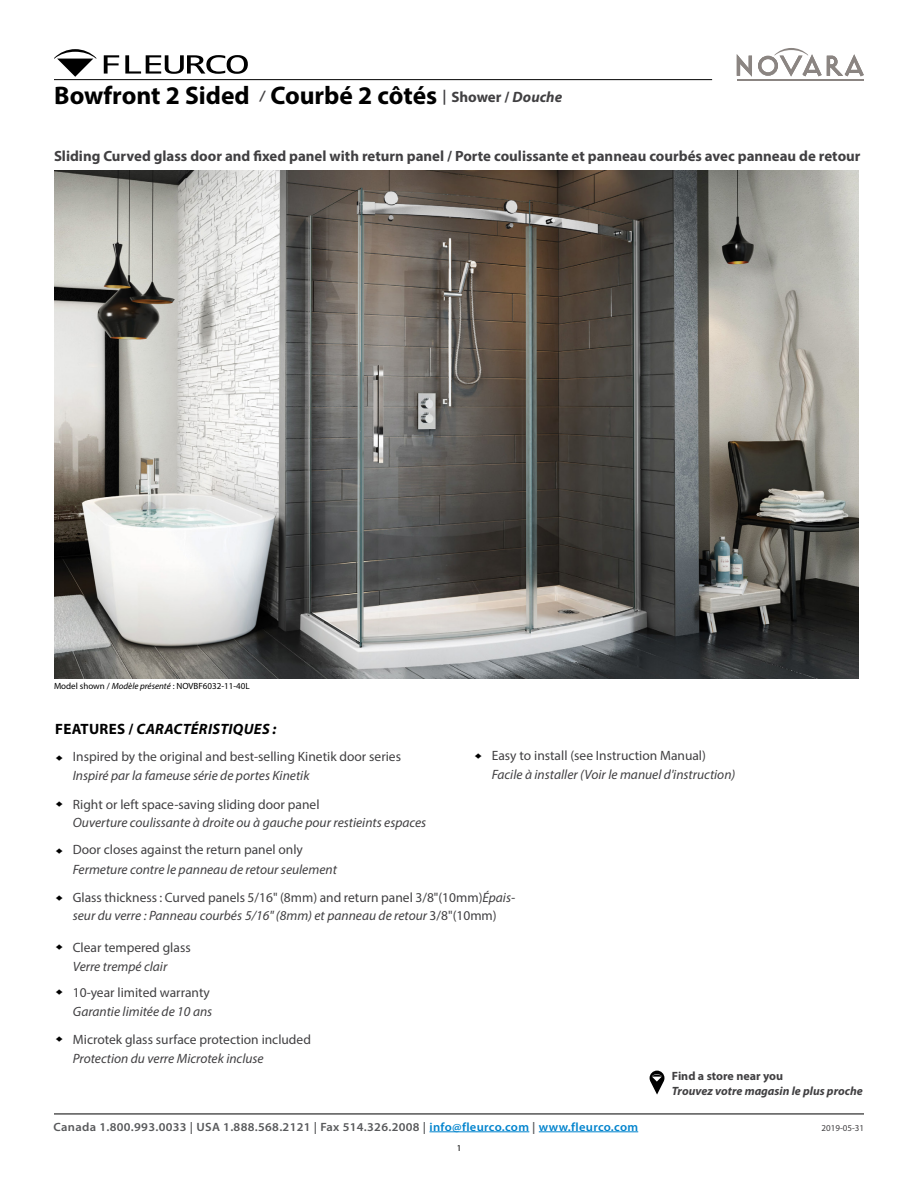
<style>
.page{position:relative;width:918px;height:1188px;background:#fff}
.page>*{position:absolute;margin:0;border:0;box-sizing:border-box;transform-origin:0 0}
.t1{font:700 25.5px "Myriad Pro";color:#000}
.t2{font:italic 700 15px "Myriad Pro";letter-spacing:.02em;color:#000}
.t3{font:700 14.85px "Myriad Pro";color:#414042}
.t4{font:13.5px/17.9px "Myriad Pro";color:#414042}
.t5{font:italic 13.5px "Myriad Pro";color:#414042}
.t6{font:600 12px "Myriad Pro";letter-spacing:.025em;color:#58595b;scale:1.05 1}
.t7{font:italic 700 12px "Myriad Pro";color:#414042}
.t8{font:700 12px "Myriad Pro";color:#414042}
.t9{font:10.8px "Arial";color:#000;scale:1.11 1}
.t10{font:9px "Myriad Pro";color:#000}
.t11{font:9px "Myriad Pro";color:#414042}
.s1{font-style:italic;font-size:15px;color:#414042}
.s2{font-size:15px;color:#414042}
.s3{font-style:italic}
.s4{font-style:normal}
.s5{color:#0083cd}
</style>
<div class="page">
<hr style="left:54px;top:1114px;width:810px;height:1px;background:#000">
<hr style="left:429px;top:1132px;width:100px;height:1px;background:#0083cd">
<hr style="left:539px;top:1132px;width:99px;height:1px;background:#0083cd">
<svg style="left:650px;top:1071px;width:14px;height:24px"></svg>
<hr style="left:54px;top:79px;width:658px;height:1px;background:#000">
<svg style="left:736px;top:48px;width:128px;height:29px"></svg>
<hr style="left:737px;top:79px;width:127px;height:1px;background:#8b8582">
<svg style="left:104px;top:55px;width:15px;height:19px"></svg>
<svg style="left:125px;top:55px;width:123px;height:19px"></svg>
<svg style="left:54px;top:49px;width:42px;height:28px"></svg>
<img style="left:54px;top:171px;width:805px;height:507px">
<h1 class="t1" style="left:54px;top:79px;width:510px">Bowfront 2 Sided <span class="s1">/</span> Courbé 2 côtés <span class="s1">|</span> <span class="s2">Shower /</span> <span class="s1">Douche</span></h1>
<p class="t3" style="left:54px;top:146px;width:808px">Sliding Curved glass door and fixed panel with return panel / Porte coulissante et panneau courbés avec panneau de retour</p>
<p class="t10" style="left:54px;top:680px;width:197px">Model shown / <span class="s3">Modèle présenté</span> : NOVBF6032-11-40L</p>
<p class="t2" style="left:55px;top:719px;width:223px"><span class="s4">FEATURES /</span> CARACTÉRISTIQUES :</p>
<p class="t4" style="left:73px;top:748px;width:330px">Inspired by the original and best-selling Kinetik door series</p>
<p class="t5" style="left:73px;top:767px;width:238px">Inspiré par la fameuse série de portes Kinetik</p>
<p class="t9" style="left:67px;top:755px;width:7px;rotate:90deg">♦</p>
<p class="t4" style="left:492px;top:746px;width:216px">Easy to install (see Instruction Manual)</p>
<p class="t5" style="left:492px;top:766px;width:245px">Facile à installer (Voir le manuel d'instruction)</p>
<p class="t9" style="left:486px;top:753px;width:7px;rotate:90deg">♦</p>
<p class="t9" style="left:67px;top:801px;width:7px;rotate:90deg">♦</p>
<p class="t4" style="left:73px;top:795px;width:248px">Right or left space-saving sliding door panel</p>
<p class="t5" style="left:73px;top:815px;width:355px">Ouverture coulissante à droite ou à gauche pour restieints espaces</p>
<p class="t9" style="left:67px;top:848px;width:7px;rotate:90deg">♦</p>
<p class="t4" style="left:73px;top:841px;width:232px">Door closes against the return panel only</p>
<p class="t5" style="left:73px;top:861px;width:266px">Fermeture contre le panneau de retour seulement</p>
<p class="t9" style="left:67px;top:895px;width:7px;rotate:90deg">♦</p>
<p class="t4" style="left:73px;top:888px;width:444px">Glass thickness : Curved panels 5/16" (8mm) and return panel 3/8"(10mm)<span class="s3">Épais&shy;seur du verre : Panneau courbés 5/16" (8mm) et panneau de retour</span> 3/8"(10mm)</p>
<p class="t9" style="left:67px;top:944px;width:7px;rotate:90deg">♦</p>
<p class="t4" style="left:73px;top:938px;width:119px">Clear tempered glass</p>
<p class="t5" style="left:73px;top:958px;width:96px">Verre trempé clair</p>
<p class="t9" style="left:67px;top:989px;width:7px;rotate:90deg">♦</p>
<p class="t4" style="left:73px;top:983px;width:139px">10-year limited warranty</p>
<p class="t5" style="left:73px;top:1003px;width:141px">Garantie limitée de 10 ans</p>
<p class="t9" style="left:67px;top:1036px;width:7px;rotate:90deg">♦</p>
<p class="t4" style="left:73px;top:1030px;width:240px">Microtek glass surface protection included</p>
<p class="t5" style="left:73px;top:1050px;width:192px">Protection du verre Microtek incluse</p>
<p class="t8" style="left:672px;top:1069px;width:113px">Find a store near you</p>
<p class="t7" style="left:672px;top:1083px;width:192px">Trouvez votre magasin le plus proche</p>
<p class="t6" style="left:54px;top:1119px;width:558px">Canada 1.800.993.0033 | USA 1.888.568.2121 | Fax 514.326.2008 | <span class="s5">info@fleurco.com</span> | <span class="s5">www.fleurco.com</span></p>
<p class="t11" style="left:822px;top:1122px;width:44px">2019-05-31</p>
<p class="t10" style="left:457px;top:1142px;width:6px">1</p>
</div>
